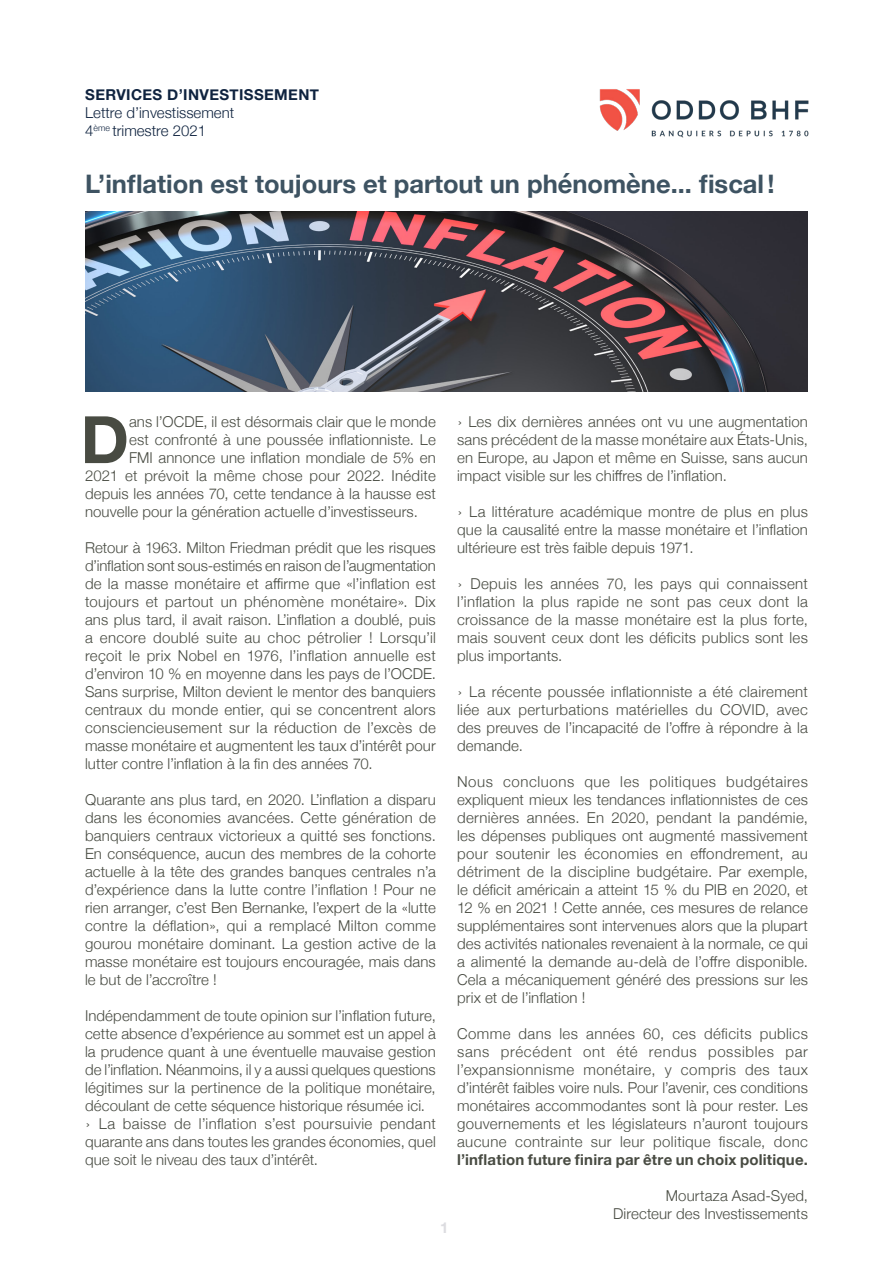
<style>
.page{position:relative;width:893px;height:1263px;background:#fff}
.page>*{position:absolute;margin:0;border:0;box-sizing:border-box;transform-origin:0 0}
.Texte_base{font:700 65.4px "Helvetica Neue";color:#484b42}
._01Title{font:700 25.5px "Helvetica Neue";color:#3e5362}
.Texte_base-2{font:300 15px/18px "Helvetica Neue";letter-spacing:.01em;color:#484b42;text-align:justify}
.t1{font:300 15px "Helvetica Neue";color:#0f233f}
.t2{font:700 15px "Helvetica Neue";letter-spacing:.025em;color:#0f233f}
.t3{font:700 15px "Helvetica Neue";color:#dcdce0}
.s1{font-family:"Helvetica"}
.s2{font-weight:700}
</style>
<div class="page">
<img style="left:599px;top:89px;width:210px;height:49px">
<img style="left:85px;top:211px;width:723px;height:180px">
<p class="t2" style="left:85px;top:83px;width:235px">SERVICES D’INVESTISSEMENT</p>
<p class="t1" style="left:85px;top:100px;width:150px">Lettre d’investissement</p>
<p class="t1" style="left:85px;top:118px;width:122px">4<sup>ème</sup> trimestre 2021</p>
<p class="_01Title" style="left:85px;top:164px;width:691px">L’inflation est toujours et partout un phénomène... fiscal!</p>
<p class="Texte_base" style="left:81px;top:388px;width:50px">D</p>
<p class="Texte_base-2" style="left:129px;top:412px;width:308px">ans l’OCDE, il est désormais clair que le monde</p>
<p class="Texte_base-2" style="left:129px;top:430px;width:308px">est confronté à une poussée inflationniste. Le</p>
<p class="Texte_base-2" style="left:129px;top:448px;width:308px">FMI annonce une inflation mondiale de 5% en</p>
<p class="Texte_base-2" style="left:85px;top:466px;width:352px">2021 et prévoit la même chose pour 2022. Inédite</p>
<p class="Texte_base-2" style="left:85px;top:484px;width:352px">depuis les années 70, cette tendance à la hausse est</p>
<p class="Texte_base-2" style="left:85px;top:502px;width:334px">nouvelle pour la génération actuelle d’investisseurs.</p>
<p class="Texte_base-2" style="left:85px;top:538px;width:352px">Retour à 1963. Milton Friedman prédit que les risques d’inflation sont sous-estimés en raison de l’augmentation de la masse monétaire et affirme que «l’inflation est toujours et partout un phénomène monétaire». Dix ans plus tard, il avait raison. L’inflation a doublé, puis a encore doublé suite au choc pétrolier ! Lorsqu’il reçoit le prix Nobel en 1976, l’inflation annuelle est d’environ 10 % en moyenne dans les pays de l’OCDE.<br>Sans surprise, Milton devient le mentor des banquiers centraux du monde entier, qui se concentrent alors consciencieusement sur la réduction de l’excès de masse monétaire et augmentent les taux d’intérêt pour lutter contre l’inflation à la fin des années 70.</p>
<p class="Texte_base-2" style="left:85px;top:790px;width:352px">Quarante ans plus tard, en 2020. L’inflation a disparu dans les économies avancées. Cette génération de banquiers centraux victorieux a quitté ses fonctions.<br>En conséquence, aucun des membres de la cohorte actuelle à la tête des grandes banques centrales n’a d’expérience dans la lutte contre l’inflation ! Pour ne rien arranger, c’est Ben Bernanke, l’expert de la «lutte contre la déflation», qui a remplacé Milton comme gourou monétaire dominant. La gestion active de la masse monétaire est toujours encouragée, mais dans le but de l’accroître !</p>
<p class="Texte_base-2" style="left:85px;top:1006px;width:352px">Indépendamment de toute opinion sur l’inflation future, cette absence d’expérience au sommet est un appel à la prudence quant à une éventuelle mauvaise gestion de l’inflation. Néanmoins, il y a aussi quelques questions légitimes sur la pertinence de la politique monétaire, découlant de cette séquence historique résumée ici.</p>
<p class="Texte_base-2" style="left:85px;top:1114px;width:352px"><span class="s1">›</span> La baisse de l’inflation s’est poursuivie pendant quarante ans dans toutes les grandes économies, quel que soit le niveau des taux d’intérêt.</p>
<p class="t3" style="left:440px;top:1216px;width:10px">1</p>
<p class="Texte_base-2" style="left:457px;top:412px;width:352px"><span class="s1">›</span> Les dix dernières années ont vu une augmentation sans précédent de la masse monétaire aux États-Unis, en Europe, au Japon et même en Suisse, sans aucun impact visible sur les chiffres de l’inflation.</p>
<p class="Texte_base-2" style="left:457px;top:502px;width:352px"><span class="s1">›</span> La littérature académique montre de plus en plus que la causalité entre la masse monétaire et l’inflation ultérieure est très faible depuis 1971.</p>
<p class="Texte_base-2" style="left:457px;top:574px;width:352px"><span class="s1">›</span> Depuis les années 70, les pays qui connaissent l’inflation la plus rapide ne sont pas ceux dont la croissance de la masse monétaire est la plus forte, mais souvent ceux dont les déficits publics sont les plus importants.</p>
<p class="Texte_base-2" style="left:457px;top:682px;width:352px"><span class="s1">›</span> La récente poussée inflationniste a été clairement liée aux perturbations matérielles du COVID, avec des preuves de l’incapacité de l’offre à répondre à la demande.</p>
<p class="Texte_base-2" style="left:457px;top:772px;width:352px">Nous concluons que les politiques budgétaires expliquent mieux les tendances inflationnistes de ces dernières années. En 2020, pendant la pandémie, les dépenses publiques ont augmenté massivement pour soutenir les économies en effondrement, au détriment de la discipline budgétaire. Par exemple, le déficit américain a atteint 15 % du PIB en 2020, et 12 % en 2021 ! Cette année, ces mesures de relance supplémentaires sont intervenues alors que la plupart des activités nationales revenaient à la normale, ce qui a alimenté la demande au-delà de l’offre disponible.<br>Cela a mécaniquement généré des pressions sur les prix et de l’inflation !</p>
<p class="Texte_base-2" style="left:457px;top:1024px;width:352px">Comme dans les années 60, ces déficits publics sans précédent ont été rendus possibles par l’expansionnisme monétaire, y compris des taux d’intérêt faibles voire nuls. Pour l’avenir, ces conditions monétaires accommodantes sont là pour rester. Les gouvernements et les législateurs n’auront toujours aucune contrainte sur leur politique fiscale, donc <span class="s2">l’inflation future finira par être un choix politique.</span></p>
<p class="Texte_base-2" style="left:666px;top:1186px;width:144px">Mourtaza Asad-Syed,</p>
<p class="Texte_base-2" style="left:613px;top:1204px;width:196px">Directeur des Investissements</p>
</div>
